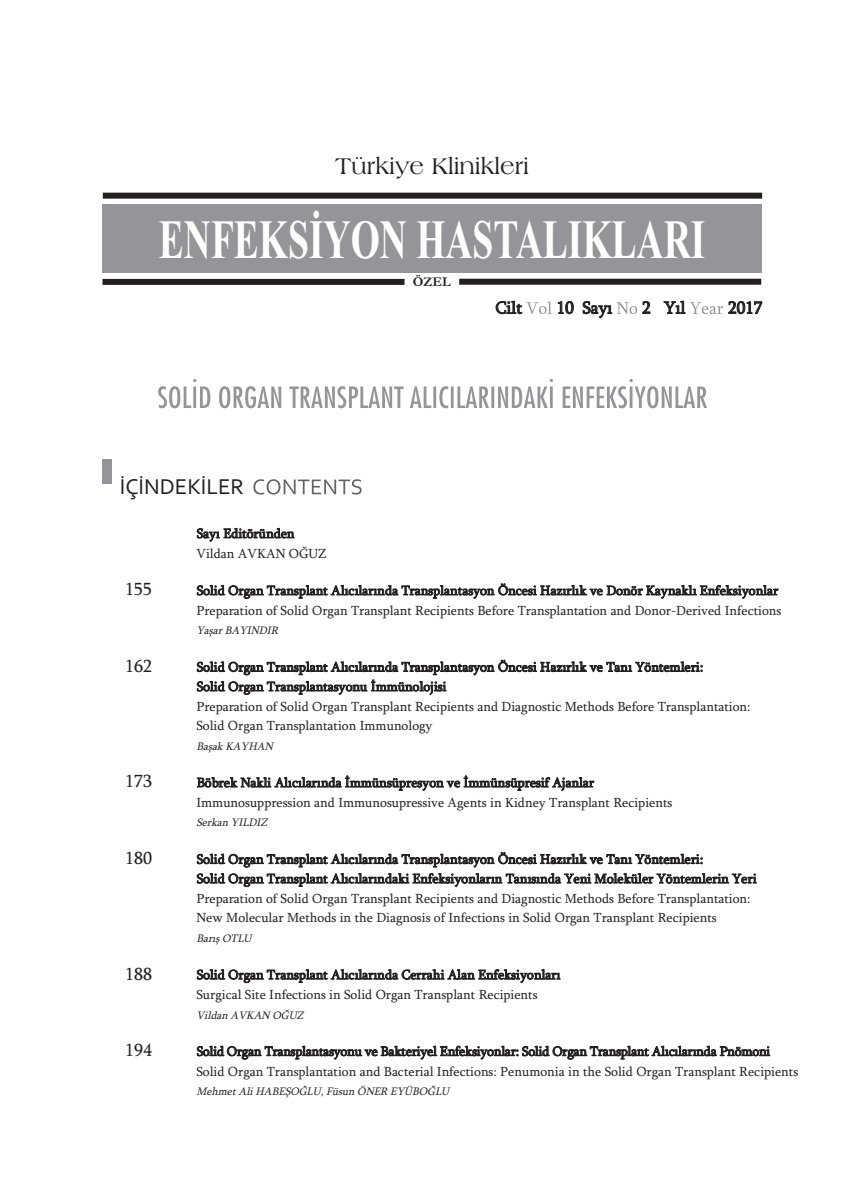
<style>
.page{position:relative;width:865px;height:1197px;background:#fff}
.page>*{position:absolute;margin:0;border:0;box-sizing:border-box;transform-origin:0 0}
.t1{font:700 55.35px "Times New Roman";color:#fff;scale:.68 1}
.t2{font:24px "Americana BT Roman";color:#231f20}
.t3{font:22.5px "Corbel";color:#231f20}
.t4{font:18px "Sylfaen";color:#231f20}
.t5{font:17.25px "Sylfaen";color:#231f20}
.t6{font:13.5px/19.6px "Sylfaen";color:#231f20}
.t7{font:700 13.5px "Garamond";color:#231f20}
.t8{font:italic 11.1px "Sylfaen";color:#231f20}
</style>
<div class="page">
<svg style="left:253px;top:479px;width:108px;height:15px"></svg>
<div style="left:103px;top:459px;width:9px;height:25px;background:#939598"></div>
<div style="left:102px;top:204px;width:660px;height:68px;background:#939598"></div>
<div style="left:103px;top:193px;width:659px;height:6px;background:#231f20"></div>
<div style="left:102px;top:279px;width:302px;height:6px;background:#231f20"></div>
<div style="left:459px;top:279px;width:302px;height:6px;background:#231f20"></div>
<svg style="left:526px;top:301px;width:26px;height:13px"></svg>
<svg style="left:617px;top:302px;width:20px;height:12px"></svg>
<svg style="left:690px;top:302px;width:33px;height:12px"></svg>
<svg style="left:158px;top:379px;width:152px;height:29px"></svg>
<h2 class="t2" style="left:335px;top:152px;width:195px">Türkiye Klinikleri</h2>
<h1 class="t1" style="left:159px;top:207px;width:805px">ENFEKSİYON HASTALIKLARI</h1>
<p class="t7" style="left:413px;top:274px;width:39px">ÖZEL</p>
<p class="t5" style="left:495px;top:297px;width:28px">Cilt</p>
<p class="t5" style="left:556px;top:297px;width:57px">10 Sayı</p>
<p class="t5" style="left:642px;top:297px;width:45px">2 Yıl</p>
<p class="t5" style="left:728px;top:297px;width:36px">2017</p>
<h3 class="t3" style="left:120px;top:473px;width:126px">İÇİNDEKİLER</h3>
<p class="t6" style="left:196px;top:523px;width:132px">Sayı Editöründen<br>Vildan AVKAN OĞUZ</p>
<h3 class="t4" style="left:125px;top:578px;width:28px">155</h3>
<p class="t6" style="left:196px;top:580px;width:586px">Solid Organ Transplant Alıcılarında Transplantasyon Öncesi Hazırlık ve Donör Kaynaklı Enfeksiyonlar<br>Preparation of Solid Organ Transplant Recipients Before Transplantation and Donor-Derived Infections</p>
<p class="t8" style="left:196px;top:624px;width:86px">Yaşar BAYINDIR</p>
<h3 class="t4" style="left:125px;top:655px;width:28px">162</h3>
<p class="t6" style="left:196px;top:657px;width:556px">Solid Organ Transplant Alıcılarında Transplantasyon Öncesi Hazırlık ve Tanı Yöntemleri:<br>Solid Organ Transplantasyonu İmmünolojisi<br>Preparation of Solid Organ Transplant Recipients and Diagnostic Methods Before Transplantation:<br>Solid Organ Transplantation Immunology</p>
<p class="t8" style="left:196px;top:739px;width:81px">Başak KAYHAN</p>
<h3 class="t4" style="left:125px;top:770px;width:28px">173</h3>
<p class="t6" style="left:196px;top:772px;width:477px">Böbrek Nakli Alıcılarında İmmünsüpresyon ve İmmünsüpresif Ajanlar<br>Immunosuppression and Immunosupressive Agents in Kidney Transplant Recipients</p>
<p class="t8" style="left:196px;top:816px;width:76px">Serkan YILDIZ</p>
<h3 class="t4" style="left:125px;top:847px;width:28px">180</h3>
<p class="t6" style="left:196px;top:849px;width:561px">Solid Organ Transplant Alıcılarında Transplantasyon Öncesi Hazırlık ve Tanı Yöntemleri:<br>Solid Organ Transplant Alıcılarındaki Enfeksiyonların Tanısında Yeni Moleküler Yöntemlerin Yeri Preparation of Solid Organ Transplant Recipients and Diagnostic Methods Before Transplantation:<br>New Molecular Methods in the Diagnosis of Infections in Solid Organ Transplant Recipients</p>
<p class="t8" style="left:196px;top:931px;width:60px">Barış OTLU</p>
<h3 class="t4" style="left:125px;top:962px;width:28px">188</h3>
<p class="t6" style="left:196px;top:964px;width:365px">Solid Organ Transplant Alıcılarında Cerrahi Alan Enfeksiyonları<br>Surgical Site Infections in Solid Organ Transplant Recipients</p>
<p class="t8" style="left:196px;top:1008px;width:112px">Vildan AVKAN OĞUZ</p>
<h3 class="t4" style="left:125px;top:1039px;width:28px">194</h3>
<p class="t6" style="left:196px;top:1041px;width:603px">Solid Organ Transplantasyonu ve Bakteriyel Enfeksiyonlar: Solid Organ Transplant Alıcılarında Pnömoni<br>Solid Organ Transplantation and Bacterial Infections: Penumonia in the Solid Organ Transplant Recipients</p>
<p class="t8" style="left:196px;top:1084px;width:257px">Mehmet Ali HABEŞOĞLU, Füsun ÖNER EYÜBOĞLU</p>
</div>
